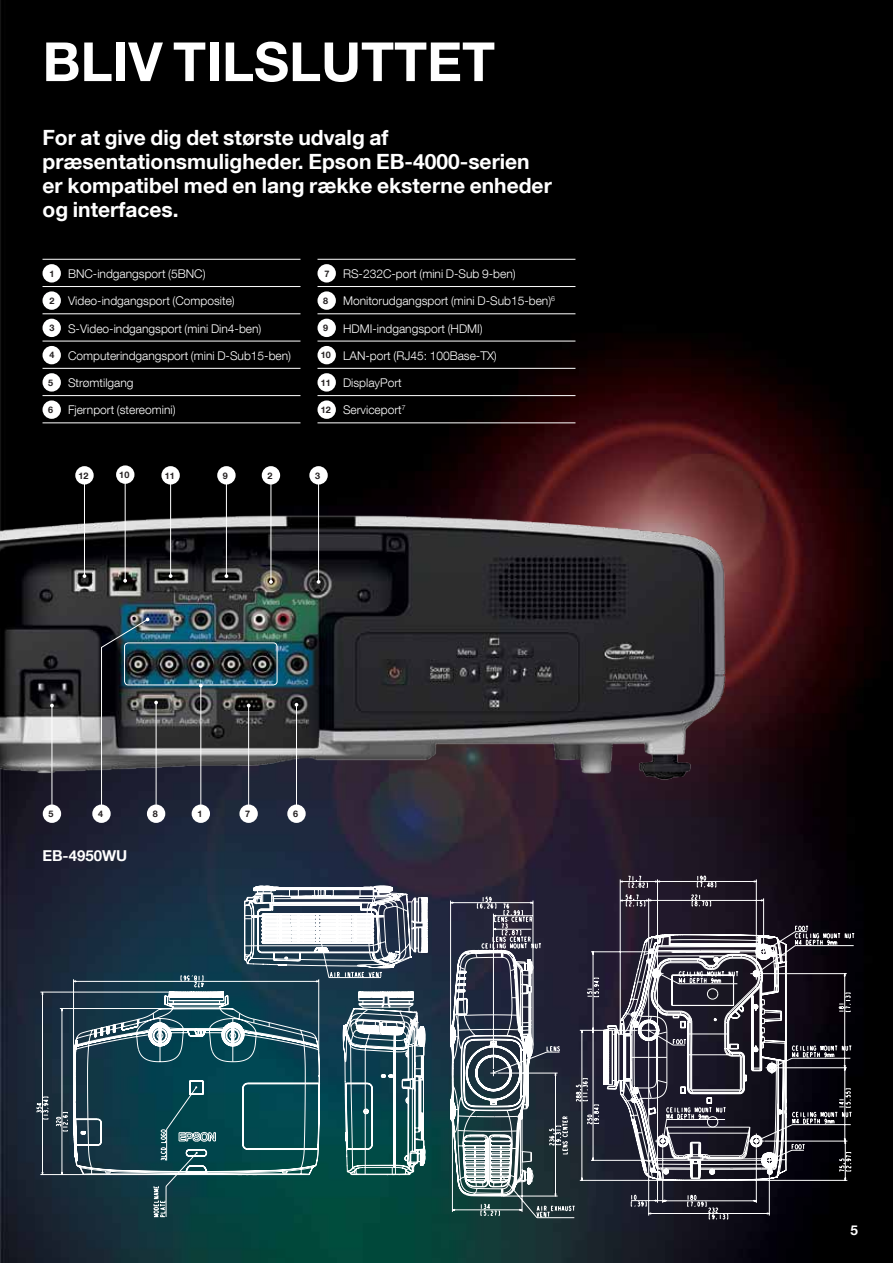
<style>
.page{position:relative;width:893px;height:1263px;background:#fff}
.page>*{position:absolute;margin:0;border:0;box-sizing:border-box;transform-origin:0 0}
.t1{font:700 54px "Helvetica Neue LT Com";color:#fff}
.t2{font:700 21px/24px "Helvetica Neue LT Com";color:#fff}
.t3{font:700 15px "Helvetica Neue LT Com";color:#fff}
.t4{font:700 13.5px "Helvetica Neue LT Com";color:#fff}
.t5{font:300 12px "Helvetica Neue LT Com";color:#fff}
.t6{font:700 9px "Helvetica Neue LT Com";color:#231f20}
.s1{font-weight:700;font-size:9px;color:#231f20}
</style>
<div class="page">
<img style="left:0;top:0;width:893px;height:1263px">
<img style="left:0;top:514px;width:790px;height:273px">
<hr style="left:318px;top:475px;width:1px;height:107px;background:#fff">
<hr style="left:270px;top:475px;width:1px;height:107px;background:#fff">
<svg style="left:269px;top:580px;width:4px;height:4px"></svg>
<hr style="left:125px;top:472px;width:1px;height:109px;background:#fff">
<svg style="left:123px;top:579px;width:4px;height:4px"></svg>
<hr style="left:226px;top:475px;width:1px;height:101px;background:#fff">
<hr style="left:170px;top:475px;width:1px;height:101px;background:#fff">
<hr style="left:84px;top:475px;width:1px;height:101px;background:#fff">
<hr style="left:51px;top:705px;width:1px;height:109px;background:#fff">
<div style="left:124px;top:642px;width:154px;height:43px;border:1px solid #fff;border-radius:4px"></div>
<hr style="left:200px;top:685px;width:1px;height:133px;background:#fff">
<hr style="left:248px;top:705px;width:1px;height:113px;background:#fff">
<hr style="left:296px;top:705px;width:1px;height:113px;background:#fff">
<img style="left:101px;top:618px;width:57px;height:199px">
<div style="left:116px;top:465px;width:18px;height:19px;background:#fff;border-radius:50%"></div>
<div style="left:217px;top:466px;width:19px;height:18px;background:#fff;border-radius:50%"></div>
<div style="left:161px;top:466px;width:19px;height:18px;background:#fff;border-radius:50%"></div>
<div style="left:75px;top:466px;width:19px;height:18px;background:#fff;border-radius:50%"></div>
<div style="left:262px;top:466px;width:18px;height:18px;background:#fff;border-radius:50%"></div>
<div style="left:309px;top:466px;width:19px;height:18px;background:#fff;border-radius:50%"></div>
<div style="left:43px;top:804px;width:18px;height:19px;background:#fff;border-radius:50%"></div>
<div style="left:92px;top:804px;width:19px;height:19px;background:#fff;border-radius:50%"></div>
<div style="left:147px;top:804px;width:18px;height:19px;background:#fff;border-radius:50%"></div>
<div style="left:192px;top:804px;width:18px;height:19px;background:#fff;border-radius:50%"></div>
<div style="left:239px;top:804px;width:19px;height:19px;background:#fff;border-radius:50%"></div>
<div style="left:287px;top:804px;width:19px;height:19px;background:#fff;border-radius:50%"></div>
<hr style="left:43px;top:259px;width:257px;height:1px;background:#fff">
<hr style="left:317px;top:259px;width:258px;height:1px;background:#fff">
<hr style="left:43px;top:286px;width:257px;height:1px;background:#fff">
<hr style="left:317px;top:286px;width:258px;height:1px;background:#fff">
<hr style="left:43px;top:313px;width:257px;height:1px;background:#fff">
<hr style="left:317px;top:313px;width:258px;height:1px;background:#fff">
<hr style="left:43px;top:341px;width:257px;height:1px;background:#fff">
<hr style="left:317px;top:341px;width:258px;height:1px;background:#fff">
<hr style="left:43px;top:368px;width:257px;height:1px;background:#fff">
<hr style="left:317px;top:368px;width:258px;height:1px;background:#fff">
<hr style="left:43px;top:395px;width:257px;height:1px;background:#fff">
<hr style="left:317px;top:395px;width:258px;height:1px;background:#fff">
<hr style="left:43px;top:422px;width:257px;height:1px;background:#fff">
<hr style="left:317px;top:422px;width:258px;height:1px;background:#fff">
<div style="left:43px;top:264px;width:18px;height:18px;background:#fff;border-radius:50%"></div>
<div style="left:317px;top:264px;width:19px;height:18px;background:#fff;border-radius:50%"></div>
<div style="left:43px;top:291px;width:18px;height:19px;background:#fff;border-radius:50%"></div>
<div style="left:317px;top:291px;width:19px;height:19px;background:#fff;border-radius:50%"></div>
<div style="left:43px;top:319px;width:18px;height:18px;background:#fff;border-radius:50%"></div>
<div style="left:317px;top:319px;width:19px;height:18px;background:#fff;border-radius:50%"></div>
<div style="left:43px;top:346px;width:18px;height:18px;background:#fff;border-radius:50%"></div>
<div style="left:317px;top:346px;width:19px;height:18px;background:#fff;border-radius:50%"></div>
<div style="left:43px;top:373px;width:18px;height:19px;background:#fff;border-radius:50%"></div>
<div style="left:317px;top:373px;width:19px;height:19px;background:#fff;border-radius:50%"></div>
<div style="left:43px;top:400px;width:18px;height:19px;background:#fff;border-radius:50%"></div>
<div style="left:317px;top:400px;width:19px;height:19px;background:#fff;border-radius:50%"></div>
<svg style="left:447px;top:858px;width:407px;height:374px;background:#3f404b"></svg>
<svg style="left:31px;top:885px;width:408px;height:335px;background:#315560"></svg>
<h1 class="t1" style="left:43px;top:28px;width:454px">BLIV TILSLUTTET</h1>
<h2 class="t2" style="left:43px;top:125px;width:511px">For at give dig det største udvalg af præsentationsmuligheder. Epson EB-4000-serien er kompatibel med en lang række eksterne enheder og interfaces.</h2>
<p class="t5" style="left:50px;top:266px;width:158px"><span class="s1">1</span> BNC-indgangsport (5BNC)</p>
<p class="t5" style="left:324px;top:266px;width:193px"><span class="s1">7</span> RS-232C-port (mini D-Sub 9-ben)</p>
<p class="t5" style="left:50px;top:294px;width:187px"><span class="s1">2</span> Video-indgangsport (Composite)</p>
<p class="t5" style="left:323px;top:294px;width:233px"><span class="s1">8</span> Monitorudgangsport (mini D-Sub15-ben)<sup>6</sup></p>
<p class="t5" style="left:50px;top:321px;width:213px"><span class="s1">3</span> S-Video-indgangsport (mini Din4-ben)</p>
<p class="t5" style="left:323px;top:321px;width:161px"><span class="s1">9</span> HDMI-indgangsport (HDMI)</p>
<p class="t5" style="left:50px;top:348px;width:243px"><span class="s1">4</span> Computerindgangsport (mini D-Sub15-ben)</p>
<p class="t5" style="left:321px;top:348px;width:178px"><span class="s1">10</span> LAN-port (RJ45: 100Base-TX)</p>
<p class="t5" style="left:48px;top:375px;width:87px"><span class="s1">5</span> Strømtilgang</p>
<p class="t5" style="left:321px;top:375px;width:82px"><span class="s1">11</span> DisplayPort</p>
<p class="t5" style="left:48px;top:403px;width:129px"><span class="s1">6</span> Fjernport (stereomini)</p>
<p class="t5" style="left:321px;top:403px;width:86px"><span class="s1">12</span> Serviceport<sup>7</sup></p>
<p class="t6" style="left:79px;top:470px;width:12px">12</p>
<p class="t6" style="left:119px;top:469px;width:12px">10</p>
<p class="t6" style="left:165px;top:470px;width:12px">11</p>
<p class="t6" style="left:223px;top:470px;width:7px">9</p>
<p class="t6" style="left:267px;top:470px;width:7px">2</p>
<p class="t6" style="left:315px;top:470px;width:7px">3</p>
<p class="t6" style="left:49px;top:808px;width:7px">5</p>
<p class="t6" style="left:98px;top:808px;width:7px">4</p>
<p class="t6" style="left:153px;top:808px;width:7px">8</p>
<p class="t6" style="left:197px;top:808px;width:7px">1</p>
<p class="t6" style="left:245px;top:808px;width:7px">7</p>
<p class="t6" style="left:293px;top:808px;width:7px">6</p>
<p class="t3" style="left:42px;top:846px;width:87px">EB-4950WU</p>
<p class="t4" style="left:850px;top:1222px;width:9px">5</p>
</div>
